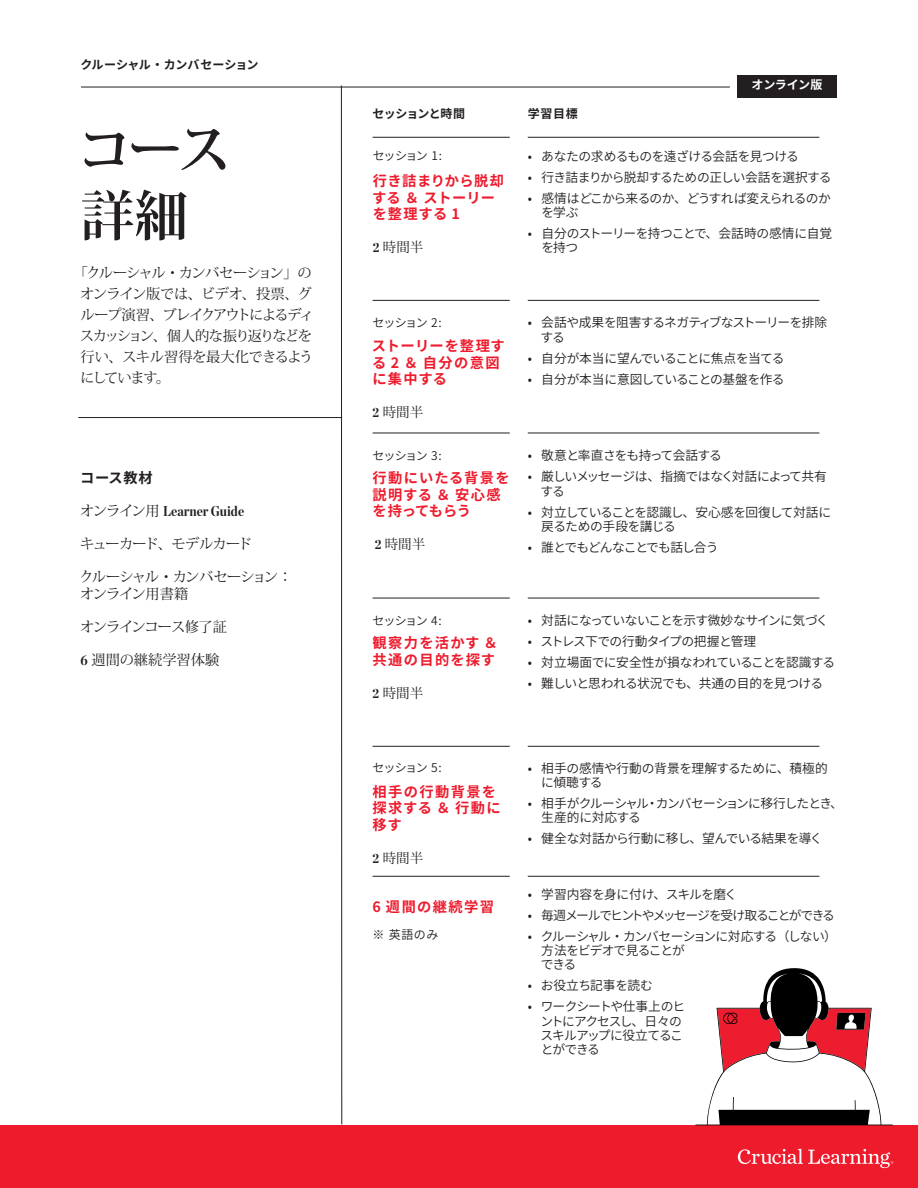
<style>
.page{position:relative;width:918px;height:1188px;background:#fff}
.page>*{position:absolute;margin:0;border:0;box-sizing:border-box;transform-origin:0 0}
.JP_Chronicle_Headlin{font:700 54px/66px "Koz Min Pr 6 N";color:#231f20}
.JP_Small_Paragraph{font:14.25px/21px "Koz Min Pr 6 N";letter-spacing:-.085em;color:#231f20}
.JP_Body_Paragraph{font:14.25px/16.5px "Koz Min Pr 6 N";letter-spacing:-.06em;color:#231f20}
.JP_Flama_Labels-RED{font:700 14.25px/16.5px "Source Han Sans JP";letter-spacing:.07em;color:#ee1b2d}
.JP_Flama_Labels-RED-2{font:700 14.25px/16.5px "Source Han Sans JP";letter-spacing:.1em;color:#ee1b2d}
.JP_Flama_Labels-RED-3{font:700 14.25px/16.5px "Source Han Sans JP";letter-spacing:.025em;color:#ee1b2d}
.JP_Body_Paragraph-2{font:700 14.25px "Chronicle Disp Cond";color:#231f20}
.JP_Flama_Labels-RED-4{font:700 14.25px/16.5px "Source Han Sans JP";letter-spacing:.09em;color:#ee1b2d}
.JP_Body_Paragraph-3{font:14.25px "Koz Min Pr 6 N";color:#231f20}
.JP_Flama_Subhead{font:700 14.25px "Source Han Sans JP";letter-spacing:.045em;color:#231f20}
.JP_Hours{font:13.5px "Koz Min Pr 6 N";color:#231f20}
.t1{font:12.75px/14.2px "Source Han Sans JP";letter-spacing:-.055em;color:#231f20}
.t2{font:12.75px/14.2px "Source Han Sans JP";letter-spacing:-.08em;color:#231f20}
.t3{font:12.75px/14.2px "Source Han Sans JP";letter-spacing:-.03em;color:#231f20}
.t4{font:12.75px "Source Han Sans JP";letter-spacing:-.035em;color:#231f20}
.t5{font:12.75px "Source Han Sans JP";letter-spacing:-.025em;color:#231f20}
.t6{font:12.75px/14.2px "Source Han Sans JP";letter-spacing:-.02em;color:#231f20}
.t7{font:12.75px "Source Han Sans JP";letter-spacing:-.115em;color:#231f20}
.t8{font:12.75px "Source Han Sans JP";letter-spacing:-.015em;color:#231f20}
.JP_Flama_Session_Hea{font:12px "Source Han Sans JP";letter-spacing:-.09em;color:#231f20}
.JP_Flama_Header{font:700 12px "Source Han Sans JP";letter-spacing:-.025em;color:#231f20}
.JP_Flama_Header-2{font:700 12px "Source Han Sans JP";letter-spacing:-.045em;color:#231f20}
.JP_Class_Type{font:700 12px "Source Han Sans JP";letter-spacing:-.025em;color:#fff}
.s1{font-family:"Koz Min Pr 6 N";font-weight:400}
.s2{font-family:"Chronicle Disp Cond";font-weight:700}
</style>
<div class="page">
<div style="left:0;top:1125px;width:918px;height:63px;background:#ee1b2d"></div>
<div style="left:737px;top:75px;width:100px;height:23px;background:#231f20"></div>
<hr style="left:373px;top:137px;width:137px;height:1px;background:#231f20">
<hr style="left:373px;top:300px;width:137px;height:1px;background:#231f20">
<hr style="left:373px;top:433px;width:137px;height:1px;background:#231f20">
<hr style="left:528px;top:137px;width:291px;height:1px;background:#231f20">
<hr style="left:373px;top:598px;width:137px;height:1px;background:#231f20">
<hr style="left:373px;top:746px;width:137px;height:1px;background:#231f20">
<hr style="left:373px;top:876px;width:137px;height:1px;background:#231f20">
<hr style="left:528px;top:300px;width:291px;height:1px;background:#231f20">
<hr style="left:528px;top:433px;width:291px;height:1px;background:#231f20">
<hr style="left:81px;top:87px;width:649px;height:1px;background:#231f20">
<hr style="left:528px;top:598px;width:291px;height:1px;background:#231f20">
<hr style="left:528px;top:746px;width:291px;height:1px;background:#231f20">
<hr style="left:528px;top:876px;width:291px;height:1px;background:#231f20">
<hr style="left:78px;top:417px;width:264px;height:1px;background:#231f20">
<hr style="left:341px;top:86px;width:1px;height:1038px;background:#231f20">
<svg style="left:695px;top:968px;width:198px;height:157px"></svg>
<svg style="left:738px;top:1149px;width:155px;height:19px"></svg>
<p class="JP_Flama_Header" style="left:80px;top:57px;width:180px">クルーシャル・カンバセーション</p>
<p class="JP_Chronicle_Headlin" style="left:77px;top:118px;width:155px">コース詳細</p>
<p class="JP_Small_Paragraph" style="left:80px;top:263px;width:235px;text-indent:-6px">「クルーシャル・カンバセーション」のオンライン版では、ビデオ、投票、グループ演習、ブレイクアウトによるディスカッション、個人的な振り返りなどを行い、スキル習得を最大化できるようにしています。</p>
<p class="JP_Flama_Subhead" style="left:80px;top:470px;width:74px">コース教材</p>
<p class="JP_Body_Paragraph-2" style="left:80px;top:500px;width:166px"><span class="s1">オンライン用</span> Learner Guide</p>
<p class="JP_Body_Paragraph" style="left:80px;top:536px;width:173px">キューカード、モデルカード</p>
<p class="JP_Body_Paragraph" style="left:79px;top:569px;width:215px">クルーシャル・カンバセーション：オンライン用書籍</p>
<p class="JP_Body_Paragraph" style="left:80px;top:618px;width:148px">オンラインコース修了証</p>
<p class="JP_Body_Paragraph-3" style="left:81px;top:651px;width:140px"><span class="s2">6</span> 週間の継続学習体験</p>
<p class="JP_Flama_Header-2" style="left:373px;top:107px;width:94px">セッションと時間</p>
<p class="JP_Flama_Session_Hea" style="left:373px;top:149px;width:71px">セッション 1:</p>
<p class="JP_Flama_Labels-RED-3" style="left:372px;top:173px;width:134px">行き詰まりから脱却する ＆ ストーリーを整理する 1</p>
<p class="JP_Hours" style="left:373px;top:239px;width:52px"><span class="s2">2</span> 時間半</p>
<p class="JP_Class_Type" style="left:752px;top:78px;width:72px">オンライン版</p>
<p class="JP_Flama_Header" style="left:528px;top:107px;width:52px">学習目標</p>
<p class="t4" style="left:528px;top:149px;width:273px">• あなたの求めるものを遠ざける会話を見つける</p>
<p class="t1" style="left:528px;top:170px;width:305px">• 行き詰まりから脱却するための正しい会話を選択する</p>
<p class="t1" style="left:541px;top:191px;width:291px;text-indent:-13px">• 感情はどこから来るのか、どうすれば変えられるのかを学ぶ</p>
<p class="t3" style="left:541px;top:226px;width:292px;text-indent:-13px">• 自分のストーリーを持つことで、会話時の感情に自覚を持つ</p>
<p class="JP_Flama_Session_Hea" style="left:373px;top:316px;width:71px">セッション 2:</p>
<p class="JP_Flama_Labels-RED" style="left:372px;top:338px;width:134px">ストーリーを整理する 2 ＆ 自分の意図に集中する</p>
<p class="JP_Hours" style="left:373px;top:404px;width:52px"><span class="s2">2</span> 時間半</p>
<p class="JP_Flama_Session_Hea" style="left:373px;top:449px;width:71px">セッション 3:</p>
<p class="JP_Flama_Labels-RED" style="left:372px;top:470px;width:139px">行動にいたる背景を説明する ＆ 安心感を持ってもらう</p>
<p class="JP_Hours" style="left:375px;top:536px;width:52px"><span class="s2">2</span> 時間半</p>
<p class="t1" style="left:541px;top:316px;width:288px;text-indent:-13px">• 会話や成果を阻害するネガティブなストーリーを排除する</p>
<p class="t3" style="left:528px;top:351px;width:258px">• 自分が本当に望んでいることに焦点を当てる</p>
<p class="t5" style="left:528px;top:372px;width:258px">• 自分が本当に意図していることの基盤を作る</p>
<p class="t1" style="left:528px;top:449px;width:196px">• 敬意と率直さをも持って会話する</p>
<p class="t1" style="left:541px;top:470px;width:288px;text-indent:-13px">• 厳しいメッセージは、指摘ではなく対話によって共有する</p>
<p class="t1" style="left:541px;top:505px;width:291px;text-indent:-14px">• 対立していることを認識し、安心感を回復して対話に戻るための手段を講じる</p>
<p class="t2" style="left:528px;top:540px;width:192px">• 誰とでもどんなことでも話し合う</p>
<p class="JP_Flama_Session_Hea" style="left:373px;top:613px;width:71px">セッション 4:</p>
<p class="JP_Flama_Labels-RED-4" style="left:373px;top:635px;width:127px">観察力を活かす ＆共通の目的を探す</p>
<p class="JP_Hours" style="left:373px;top:685px;width:52px"><span class="s2">2</span> 時間半</p>
<p class="t1" style="left:528px;top:614px;width:302px">• 対話になっていないことを示す微妙なサインに気づく</p>
<p class="t1" style="left:528px;top:635px;width:230px">• ストレス下での行動タイプの把握と管理</p>
<p class="t4" style="left:528px;top:655px;width:309px">• 対立場面でに安全性が損なわれていることを認識する</p>
<p class="t1" style="left:528px;top:677px;width:297px">• 難しいと思われる状況でも、共通の目的を見つける</p>
<p class="JP_Flama_Session_Hea" style="left:373px;top:761px;width:71px">セッション 5:</p>
<p class="JP_Flama_Labels-RED-2" style="left:373px;top:783px;width:130px">相手の行動背景を探求する ＆ 行動に移す</p>
<p class="JP_Hours" style="left:373px;top:850px;width:52px"><span class="s2">2</span> 時間半</p>
<p class="JP_Flama_Labels-RED-2" style="left:373px;top:899px;width:123px">6 週間の継続学習</p>
<p class="JP_Flama_Session_Hea" style="left:373px;top:928px;width:67px">※ 英語のみ</p>
<p class="t6" style="left:541px;top:761px;width:288px;text-indent:-13px">• 相手の感情や行動の背景を理解するために、積極的に傾聴する</p>
<p class="t1" style="left:541px;top:796px;width:303px;text-indent:-14px">• 相手がクルーシャル・カンバセーションに移行したとき、生産的に対応する</p>
<p class="t3" style="left:528px;top:832px;width:296px">• 健全な対話から行動に移し、望んでいる結果を導く</p>
<p class="t5" style="left:528px;top:887px;width:211px">• 学習内容を身に付け、スキルを磨く</p>
<p class="t7" style="left:528px;top:908px;width:309px">• 毎週メールでヒントやメッセージを受け取ることができる</p>
<p class="t2" style="left:541px;top:929px;width:297px;text-indent:-13px">• クルーシャル・カンバセーションに対応する（しない）方法をビデオで見ることが<br>できる</p>
<p class="t8" style="left:528px;top:978px;width:127px">• お役立ち記事を読む</p>
<p class="t2" style="left:541px;top:1000px;width:146px;text-indent:-13px">• ワークシートや仕事上のヒントにアクセスし、日々のスキルアップに役立てることができる</p>
</div>
